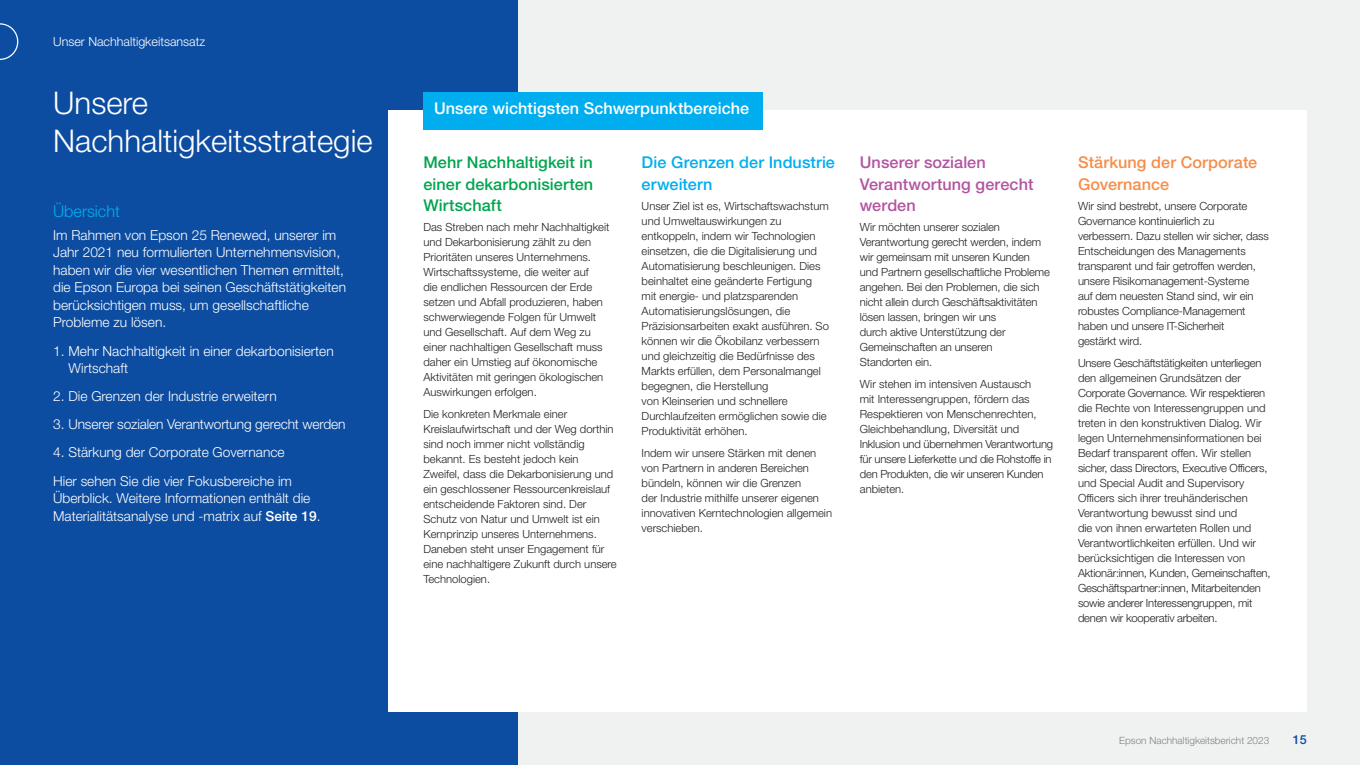
<style>
.page{position:relative;width:1360px;height:765px;background:#fff}
.page>*{position:absolute;margin:0;border:0;box-sizing:border-box;transform-origin:0 0}
.t1{font:300 31.25px/37.5px "Helvetica Neue LT Std";color:#fff}
.H2-bold{font:500 16.25px/21.2px "Helvetica Neue LT Std";letter-spacing:.005em;color:#00a54f;text-align:justify}
.H2-bold-2{font:500 16.25px/21.2px "Helvetica Neue LT Std";letter-spacing:.005em;color:#b254a1}
.H2-bold-3{font:500 16.25px "Helvetica Neue LT Std";letter-spacing:.005em;color:#fff}
.H2-bold-4{font:500 16.25px/21.2px "Helvetica Neue LT Std";letter-spacing:.005em;color:#00aeef}
.H2-bold-5{font:500 16.25px/21.2px "Helvetica Neue LT Std";letter-spacing:.005em;color:#f68d4a}
.t2{font:300 16.25px "Helvetica Neue LT Std";color:#00aeef}
.large-body{font:300 13.75px/17.5px "Helvetica Neue LT Std";color:#fff}
.t3{font:300 12.5px "Helvetica Neue LT Std";color:#fff}
.t4{font:500 12.5px "Helvetica Neue LT Std";color:#0d4da1}
.body{font:300 11.25px/15px "Helvetica Neue LT Std";color:#231f20}
.t5{font:300 10px "Helvetica Neue LT Std";color:#828283}
.s1{font-weight:500}
</style>
<div class="page">
<div style="left:517px;top:0;width:843px;height:765px;background:#f0f1f1"></div>
<div style="left:0;top:0;width:517px;height:765px;background:#0d4da1"></div>
<div style="left:388px;top:111px;width:919px;height:601px;background:#fff"></div>
<div style="left:423px;top:92px;width:340px;height:37px;background:#00aeef"></div>
<svg style="left:0;top:23px;width:18px;height:37px"></svg>
<p class="t3" style="left:53px;top:34px;width:154px">Unser Nachhaltigkeitsansatz</p>
<h1 class="t1" style="left:53px;top:84px;width:321px">Unsere<br>Nachhaltigkeitsstrategie</h1>
<h2 class="t2" style="left:53px;top:201px;width:68px">Übersicht</h2>
<p class="large-body" style="left:53px;top:226px;width:294px">Im Rahmen von Epson 25 Renewed, unserer im Jahr 2021 neu formulierten Unternehmensvision, haben wir die vier wesentlichen Themen ermittelt, die Epson Europa bei seinen Geschäftstätigkeiten berücksichtigen muss, um gesellschaftliche Probleme zu lösen.</p>
<p class="large-body" style="left:68px;top:342px;width:267px;text-indent:-15px">1. Mehr Nachhaltigkeit in einer dekarbonisierten<br>Wirtschaft</p>
<p class="large-body" style="left:53px;top:387px;width:225px">2. Die Grenzen der Industrie erweitern</p>
<p class="large-body" style="left:53px;top:415px;width:294px">3. Unserer sozialen Verantwortung gerecht werden</p>
<p class="large-body" style="left:53px;top:444px;width:233px">4. Stärkung der Corporate Governance</p>
<p class="large-body" style="left:53px;top:472px;width:269px">Hier sehen Sie die vier Fokusbereiche im<br>Überblick. Weitere Informationen enthält die<br>Materialitätsanalyse und -matrix auf <span class="s1">Seite 19</span>.</p>
<p class="H2-bold-3" style="left:434px;top:99px;width:317px">Unsere wichtigsten Schwerpunktbereiche</p>
<p class="H2-bold" style="left:423px;top:152px;width:171px">Mehr Nachhaltigkeit in einer dekarbonisierten Wirtschaft</p>
<p class="body" style="left:423px;top:219px;width:188px">Das Streben nach mehr Nachhaltigkeit und Dekarbonisierung zählt zu den Prioritäten unseres Unternehmens.<br>Wirtschaftssysteme, die weiter auf<br>die endlichen Ressourcen der Erde setzen und Abfall produzieren, haben schwerwiegende Folgen für Umwelt und Gesellschaft. Auf dem Weg zu einer nachhaltigen Gesellschaft muss daher ein Umstieg auf ökonomische Aktivitäten mit geringen ökologischen Auswirkungen erfolgen.</p>
<p class="body" style="left:423px;top:407px;width:195px">Die konkreten Merkmale einer Kreislaufwirtschaft und der Weg dorthin sind noch immer nicht vollständig bekannt. Es besteht jedoch kein Zweifel, dass die Dekarbonisierung und ein geschlossener Ressourcenkreislauf entscheidende Faktoren sind. Der Schutz von Natur und Umwelt ist ein Kernprinzip unseres Unternehmens.<br>Daneben steht unser Engagement für eine nachhaltigere Zukunft durch unsere Technologien.</p>
<p class="H2-bold-4" style="left:642px;top:152px;width:195px">Die Grenzen der Industrie erweitern</p>
<p class="body" style="left:642px;top:198px;width:189px">Unser Ziel ist es, Wirtschaftswachstum und Umweltauswirkungen zu entkoppeln, indem wir Technologien einsetzen, die die Digitalisierung und Automatisierung beschleunigen. Dies beinhaltet eine geänderte Fertigung mit energie- und platzsparenden Automatisierungslösungen, die Präzisionsarbeiten exakt ausführen. So können wir die Ökobilanz verbessern und gleichzeitig die Bedürfnisse des Markts erfüllen, dem Personalmangel begegnen, die Herstellung<br>von Kleinserien und schnellere Durchlaufzeiten ermöglichen sowie die Produktivität erhöhen.</p>
<p class="body" style="left:642px;top:445px;width:192px">Indem wir unsere Stärken mit denen von Partnern in anderen Bereichen bündeln, können wir die Grenzen<br>der Industrie mithilfe unserer eigenen innovativen Kerntechnologien allgemein verschieben.</p>
<p class="H2-bold-2" style="left:860px;top:152px;width:175px">Unserer sozialen<br>Verantwortung gerecht werden</p>
<p class="body" style="left:860px;top:219px;width:192px">Wir möchten unserer sozialen<br>Verantwortung gerecht werden, indem wir gemeinsam mit unseren Kunden und Partnern gesellschaftliche Probleme angehen. Bei den Problemen, die sich nicht allein durch Geschäftsaktivitäten lösen lassen, bringen wir uns<br>durch aktive Unterstützung der<br>Gemeinschaften an unseren<br>Standorten ein.</p>
<p class="body" style="left:860px;top:377px;width:195px">Wir stehen im intensiven Austausch<br>mit Interessengruppen, fördern das Respektieren von Menschenrechten, Gleichbehandlung, Diversität und Inklusion und übernehmen Verantwortung für unsere Lieferkette und die Rohstoffe in den Produkten, die wir unseren Kunden anbieten.</p>
<p class="H2-bold-5" style="left:1078px;top:152px;width:181px">Stärkung der Corporate<br>Governance</p>
<p class="body" style="left:1078px;top:198px;width:192px">Wir sind bestrebt, unsere Corporate Governance kontinuierlich zu verbessern. Dazu stellen wir sicher, dass Entscheidungen des Managements transparent und fair getroffen werden, unsere Risikomanagement-Systeme<br>auf dem neuesten Stand sind, wir ein robustes Compliance-Management haben und unsere IT-Sicherheit<br>gestärkt wird.</p>
<p class="body" style="left:1078px;top:355px;width:194px">Unsere Geschäftstätigkeiten unterliegen den allgemeinen Grundsätzen der Corporate Governance. Wir respektieren die Rechte von Interessengruppen und treten in den konstruktiven Dialog. Wir legen Unternehmensinformationen bei Bedarf transparent offen. Wir stellen sicher, dass Directors, Executive Officers, und Special Audit and Supervisory Officers sich ihrer treuhänderischen Verantwortung bewusst sind und<br>die von ihnen erwarteten Rollen und Verantwortlichkeiten erfüllen. Und wir berücksichtigen die Interessen von Aktionär:innen, Kunden, Gemeinschaften, Geschäftspartner:innen, Mitarbeitenden sowie anderer Interessengruppen, mit denen wir kooperativ arbeiten.</p>
<p class="t5" style="left:1119px;top:734px;width:152px">Epson Nachhaltigkeitsbericht 2023</p>
<p class="t4" style="left:1293px;top:732px;width:15px">15</p>
</div>
